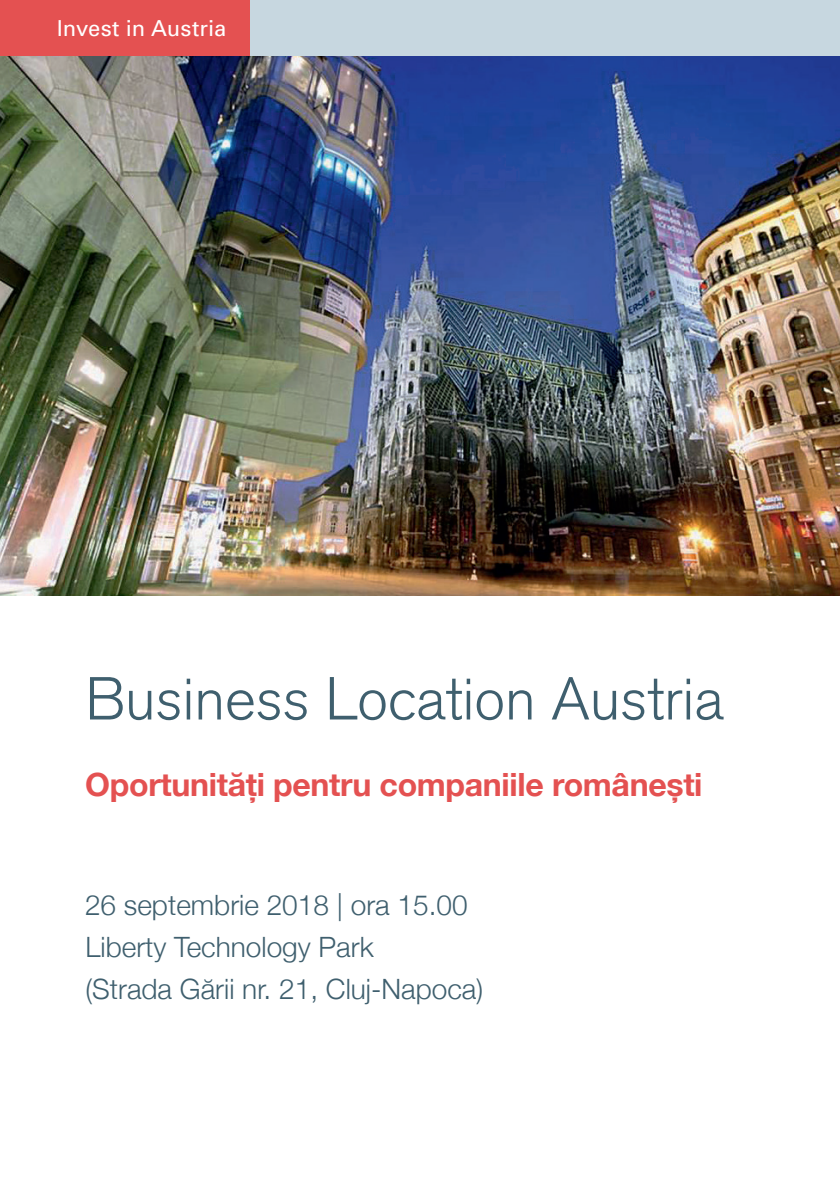
<style>
.page{position:relative;width:840px;height:1191px;background:#fff}
.page>*{position:absolute;margin:0;border:0;box-sizing:border-box;transform-origin:0 0}
.t1{font:300 60px "Akzidenz Grotesk BE";letter-spacing:-.01em;color:#3f5f6e}
.t2{font:700 32px "Helvetica Neue";letter-spacing:-.01em;color:#e45151}
.t3{font:300 28px/42px "Helvetica Neue";color:#3f5f6e}
.t4{font:22px "Univers";color:#fff}
</style>
<div class="page">
<div style="left:0;top:0;width:839px;height:57px;background:#c7d7e0"></div>
<div style="left:0;top:0;width:249px;height:57px;background:#e45151"></div>
<img style="left:0;top:57px;width:839px;height:538px">
<p class="t4" style="left:57px;top:16px;width:171px">Invest in Austria</p>
<h1 class="t1" style="left:85px;top:665px;width:640px">Business Location Austria</h1>
<p class="t2" style="left:85px;top:760px;width:618px">Oportunități pentru companiile românești</p>
<p class="t3" style="left:85px;top:882px;width:399px">26 septembrie 2018 | ora 15.00<br>Liberty Technology Park<br>(Strada Gării nr. 21, Cluj-Napoca)</p>
</div>
